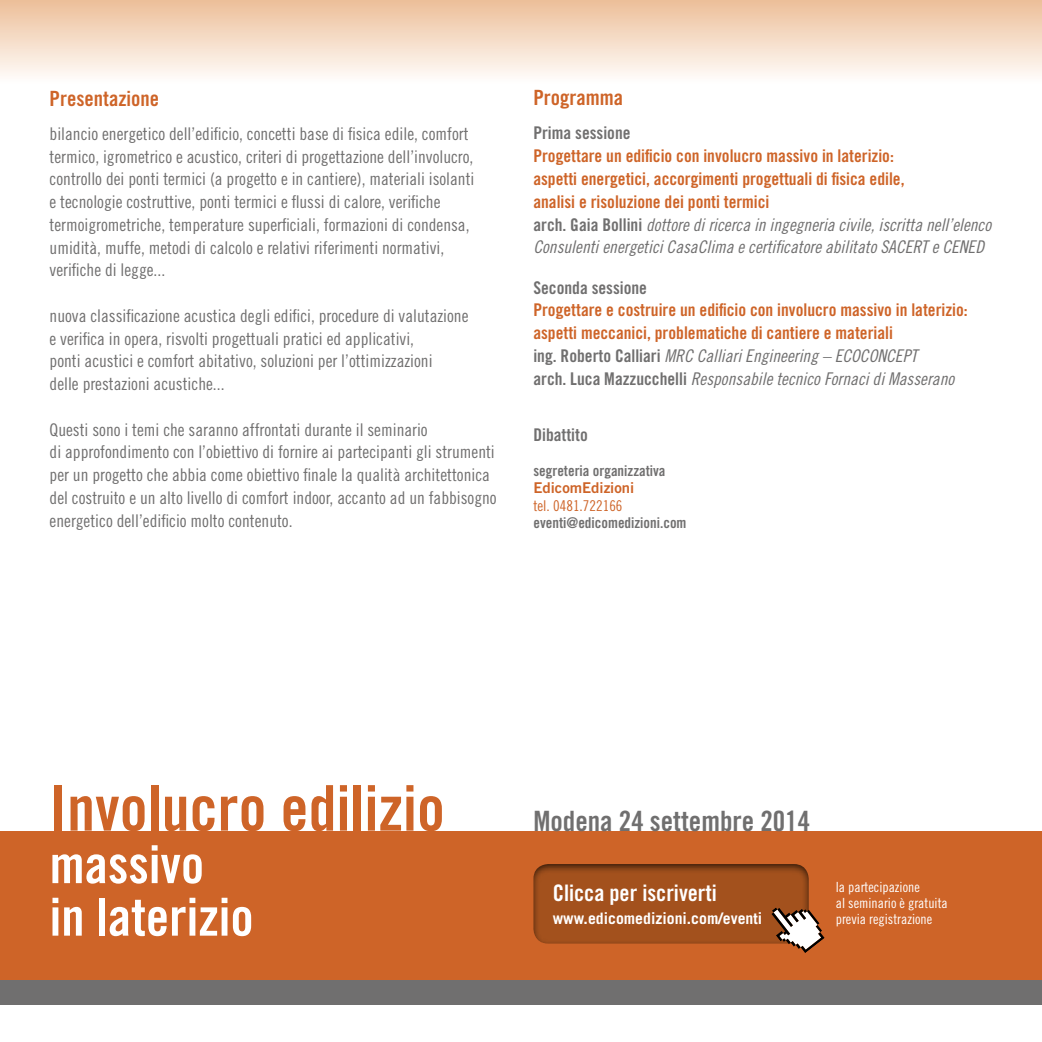
<style>
.page{position:relative;width:1042px;height:1042px;background:#fff}
.page>*{position:absolute;margin:0;border:0;box-sizing:border-box;transform-origin:0 0}
.t1{font:63px "Trade Gothic Bold Cond Twenty";color:#ce6428}
.t2{font:52.5px/52.5px "Trade Gothic Bold Cond Twenty";color:#fff}
.t3{font:28px "Trade Gothic Bold Cond Twenty";color:#706f6f}
.t4{font:22.75px "Trade Gothic Bold Cond Twenty";color:#fff}
.t5{font:21px "Trade Gothic Bold Cond Twenty";color:#ce6428}
.t6{font:17.5px/22.8px "Trade Gothic Cond Eighteen";color:#706f6f}
.t7{font:17.5px/22.8px "Trade Gothic Bold Cond Twenty";color:#ce6428}
.t8{font:17.5px/22.8px "Trade Gothic Cond Eighteen Obl";color:#706f6f}
.t9{font:17.5px "Trade Gothic Bold Cond Twenty";color:#706f6f}
.t10{font:700 15.75px "Trade Gothic";color:#fff}
.t11{font:14.88px "Trade Gothic Bold Cond Twenty";color:#706f6f}
.t12{font:14.88px "Trade Gothic Cond Eighteen";color:#ce6428}
.t13{font:14.88px "Trade Gothic Bold Two";color:#ce6428}
.t14{font:14px/15.8px "Trade Gothic Cond Eighteen";color:#fff}
.s1{font-family:"Trade Gothic Bold Cond Twenty"}
</style>
<div class="page">
<div style="left:0;top:831px;width:1042px;height:148px;background:#ce6428"></div>
<div style="left:0;top:979px;width:1042px;height:25px;background:#706f6f"></div>
<div style="left:0;top:0;width:1042px;height:84px;background:linear-gradient(to bottom,#ecbf98,#fffefd)"></div>
<div style="left:516px;top:853px;width:307px;height:100px;background:#000;opacity:.75"></div>
<svg style="left:771px;top:907px;width:53px;height:46px"></svg>
<p class="t5" style="left:50px;top:86px;width:111px">Presentazione</p>
<p class="t6" style="left:50px;top:122px;width:426px">bilancio energetico dell’edificio, concetti base di fisica edile, comfort termico, igrometrico e acustico, criteri di progettazione dell’involucro, controllo dei ponti termici (a progetto e in cantiere), materiali isolanti e tecnologie costruttive, ponti termici e flussi di calore, verifiche termoigrometriche, temperature superficiali, formazioni di condensa, umidità, muffe, metodi di calcolo e relativi riferimenti normativi, verifiche di legge...</p>
<p class="t6" style="left:50px;top:304px;width:420px">nuova classificazione acustica degli edifici, procedure di valutazione e verifica in opera, risvolti progettuali pratici ed applicativi,<br>ponti acustici e comfort abitativo, soluzioni per l’ottimizzazioni<br>delle prestazioni acustiche...</p>
<p class="t6" style="left:50px;top:418px;width:449px">Questi sono i temi che saranno affrontati durante il seminario<br>di approfondimento con l’obiettivo di fornire ai partecipanti gli strumenti per un progetto che abbia come obiettivo finale la qualità architettonica del costruito e un alto livello di comfort indoor, accanto ad un fabbisogno energetico dell’edificio molto contenuto.</p>
<p class="t5" style="left:533px;top:85px;width:91px">Programma</p>
<p class="t9" style="left:533px;top:123px;width:99px">Prima sessione</p>
<p class="t7" style="left:533px;top:144px;width:373px">Progettare un edificio con involucro massivo in laterizio: aspetti energetici, accorgimenti progettuali di fisica edile, analisi e risoluzione dei ponti termici</p>
<p class="t8" style="left:533px;top:213px;width:459px"><span class="s1">arch. Gaia Bollini</span> dottore di ricerca in ingegneria civile, iscritta nell’elenco<br>Consulenti energetici CasaClima e certificatore abilitato SACERT e CENED</p>
<p class="t9" style="left:533px;top:277px;width:115px">Seconda sessione</p>
<p class="t7" style="left:533px;top:298px;width:436px">Progettare e costruire un edificio con involucro massivo in laterizio: aspetti meccanici, problematiche di cantiere e materiali</p>
<p class="t8" style="left:533px;top:344px;width:422px"><span class="s1">ing. Roberto Calliari</span> MRC Calliari Engineering – ECOCONCEPT <span class="s1">arch. Luca Mazzucchelli</span> Responsabile tecnico Fornaci di Masserano</p>
<p class="t9" style="left:533px;top:424px;width:56px">Dibattito</p>
<p class="t11" style="left:533px;top:461px;width:134px">segreteria organizzativa</p>
<p class="t13" style="left:533px;top:478px;width:102px">EdicomEdizioni</p>
<p class="t12" style="left:533px;top:496px;width:91px">tel. 0481.722166</p>
<p class="t11" style="left:533px;top:514px;width:155px">eventi@edicomedizioni.com</p>
<h1 class="t1" style="left:50px;top:770px;width:397px">Involucro edilizio</h1>
<h2 class="t2" style="left:50px;top:838px;width:206px">massivo<br>in laterizio</h2>
<h3 class="t3" style="left:533px;top:804px;width:278px">Modena 24 settembre 2014</h3>
<h3 class="t4" style="left:553px;top:879px;width:166px">Clicca per iscriverti</h3>
<p class="t10" style="left:553px;top:908px;width:211px">www.edicomedizioni.com/eventi</p>
<p class="t14" style="left:836px;top:879px;width:113px">la partecipazione<br>al seminario è gratuita previa registrazione</p>
</div>
